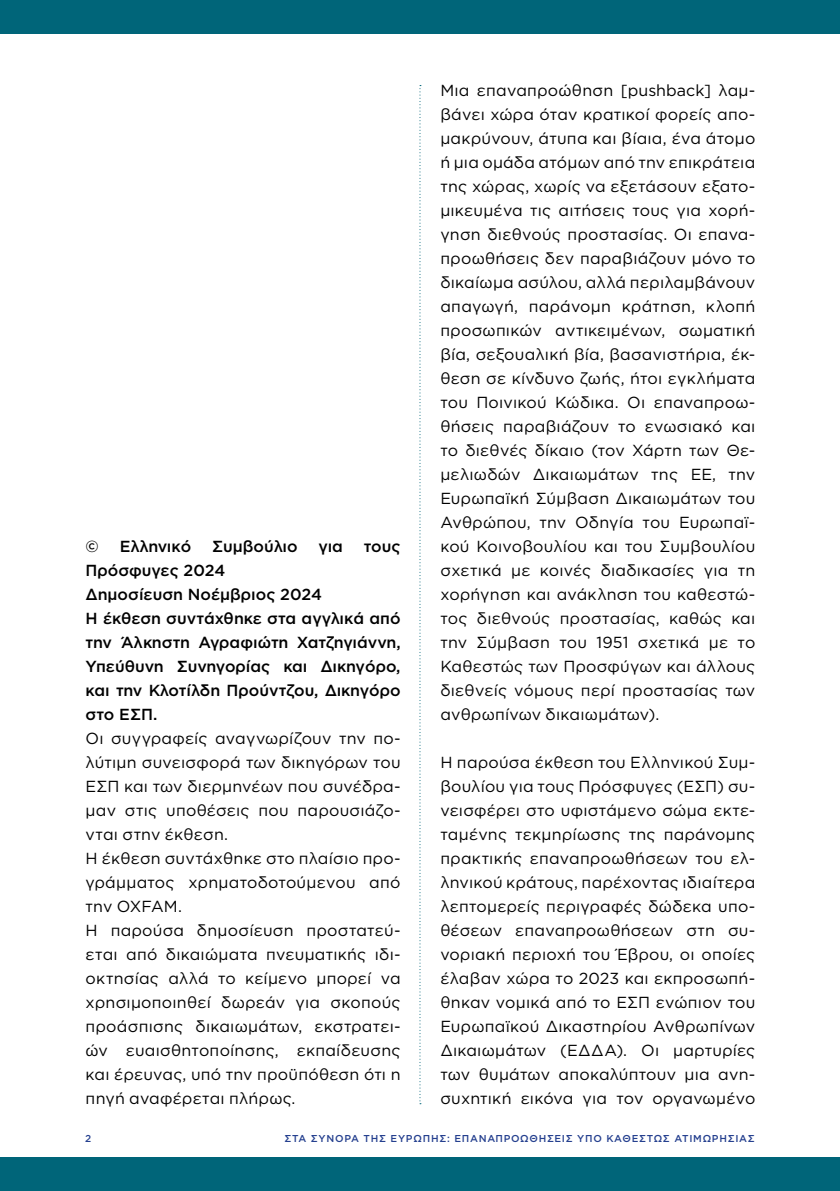
<style>
.page{position:relative;width:840px;height:1191px;background:#fff}
.page>*{position:absolute;margin:0;border:0;box-sizing:border-box;transform-origin:0 0}
.t1{font:16px/24px "Gotham Greek";letter-spacing:.015em;color:#000;text-align:justify}
.t2{font:500 16px/24px "Gotham Greek";color:#000}
.t3{font:500 16px "Gotham Greek";letter-spacing:-.02em;color:#000}
.t4{font:500 10px "Gotham Greek";letter-spacing:.075em;color:#25408f}
</style>
<div class="page">
<div style="left:0;top:0;width:839px;height:34px;background:#006579"></div>
<div style="left:0;top:1157px;width:839px;height:34px;background:#006579"></div>
<svg style="left:419px;top:85px;width:2px;height:1019px"></svg>
<p class="t2" style="left:86px;top:534px;width:15px">©</p>
<p class="t3" style="left:120px;top:537px;width:73px">Ελληνικό</p>
<p class="t2" style="left:212px;top:534px;width:87px">Συμβούλιο</p>
<p class="t2" style="left:318px;top:534px;width:26px">για</p>
<p class="t2" style="left:363px;top:534px;width:38px">τους</p>
<p class="t2" style="left:86px;top:558px;width:316px">Πρόσφυγες 2024<br>Δημοσίευση Νοέμβριος 2024<br>Η έκθεση συντάχθηκε στα αγγλικά από την Άλκηστη Αγραφιώτη Χατζηγιάννη,<br>Υπεύθυνη Συνηγορίας και Δικηγόρο, και την Κλοτίλδη Προύντζου, Δικηγόρο στο ΕΣΠ.</p>
<p class="t1" style="left:86px;top:726px;width:316px;text-align:left">Οι συγγραφείς αναγνωρίζουν την πο&shy;λύτιμη συνεισφορά των δικηγόρων του<br>ΕΣΠ και των διερμηνέων που συνέδρα&shy;μαν στις υποθέσεις που παρουσιάζο&shy;νται στην έκθεση.<br>Η έκθεση συντάχθηκε στο πλαίσιο προ&shy;γράμματος χρηματοδοτούμενου από την OXFAM.<br>Η παρούσα δημοσίευση προστατεύ&shy;εται από δικαιώματα πνευματικής ιδι&shy;οκτησίας αλλά το κείμενο μπορεί να χρησιμοποιηθεί δωρεάν για σκοπούς προάσπισης δικαιωμάτων, εκστρατει&shy;ών ευαισθητοποίησης, εκπαίδευσης και έρευνας, υπό την προϋπόθεση ότι η πηγή αναφέρεται πλήρως.</p>
<p class="t1" style="left:440px;top:78px;width:316px">Μια επαναπροώθηση [pushback] λαμ&shy;βάνει χώρα όταν κρατικοί φορείς απο&shy;μακρύνουν, άτυπα και βίαια, ένα άτομο ή μια ομάδα ατόμων από την επικράτεια της χώρας, χωρίς να εξετάσουν εξατο&shy;μικευμένα τις αιτήσεις τους για χορή&shy;γηση διεθνούς προστασίας. Οι επανα&shy;προωθήσεις δεν παραβιάζουν μόνο το δικαίωμα ασύλου, αλλά περιλαμβάνουν απαγωγή, παράνομη κράτηση, κλοπή προσωπικών αντικειμένων, σωματική βία, σεξουαλική βία, βασανιστήρια, έκ&shy;θεση σε κίνδυνο ζωής, ήτοι εγκλήματα του Ποινικού Κώδικα. Οι επαναπροω&shy;θήσεις παραβιάζουν το ενωσιακό και το διεθνές δίκαιο (τον Χάρτη των Θε&shy;μελιωδών Δικαιωμάτων της ΕΕ, την Ευρωπαϊκή Σύμβαση Δικαιωμάτων του Ανθρώπου, την Οδηγία του Ευρωπαϊ&shy;κού Κοινοβουλίου και του Συμβουλίου σχετικά με κοινές διαδικασίες για τη χορήγηση και ανάκληση του καθεστώ&shy;τος διεθνούς προστασίας, καθώς και την Σύμβαση του 1951 σχετικά με το Καθεστώς των Προσφύγων και άλλους διεθνείς νόμους περί προστασίας των ανθρωπίνων δικαιωμάτων).</p>
<p class="t1" style="left:440px;top:750px;width:316px">Η παρούσα έκθεση του Ελληνικού Συμ&shy;βουλίου για τους Πρόσφυγες (ΕΣΠ) συ&shy;νεισφέρει στο υφιστάμενο σώμα εκτε&shy;ταμένης τεκμηρίωσης της παράνομης πρακτικής επαναπροωθήσεων του ελ&shy;ληνικού κράτους, παρέχοντας ιδιαίτερα λεπτομερείς περιγραφές δώδεκα υπο&shy;θέσεων επαναπροωθήσεων στη συ&shy;νοριακή περιοχή του Έβρου, οι οποίες έλαβαν χώρα το 2023 και εκπροσωπή&shy;θηκαν νομικά από το ΕΣΠ ενώπιον του Ευρωπαϊκού Δικαστηρίου Ανθρωπίνων Δικαιωμάτων (ΕΔΔΑ). Οι μαρτυρίες των θυμάτων αποκαλύπτουν μια ανη&shy;συχητική εικόνα για τον οργανωμένο</p>
<p class="t4" style="left:85px;top:1132px;width:8px">2</p>
<p class="t4" style="left:284px;top:1132px;width:471px">ΣΤΑ ΣΥΝΟΡΑ ΤΗΣ ΕΥΡΩΠΗΣ: ΕΠΑΝΑΠΡΟΩΘΗΣΕΙΣ ΥΠΟ ΚΑΘΕΣΤΩΣ ΑΤΙΜΩΡΗΣΙΑΣ</p>
</div>
